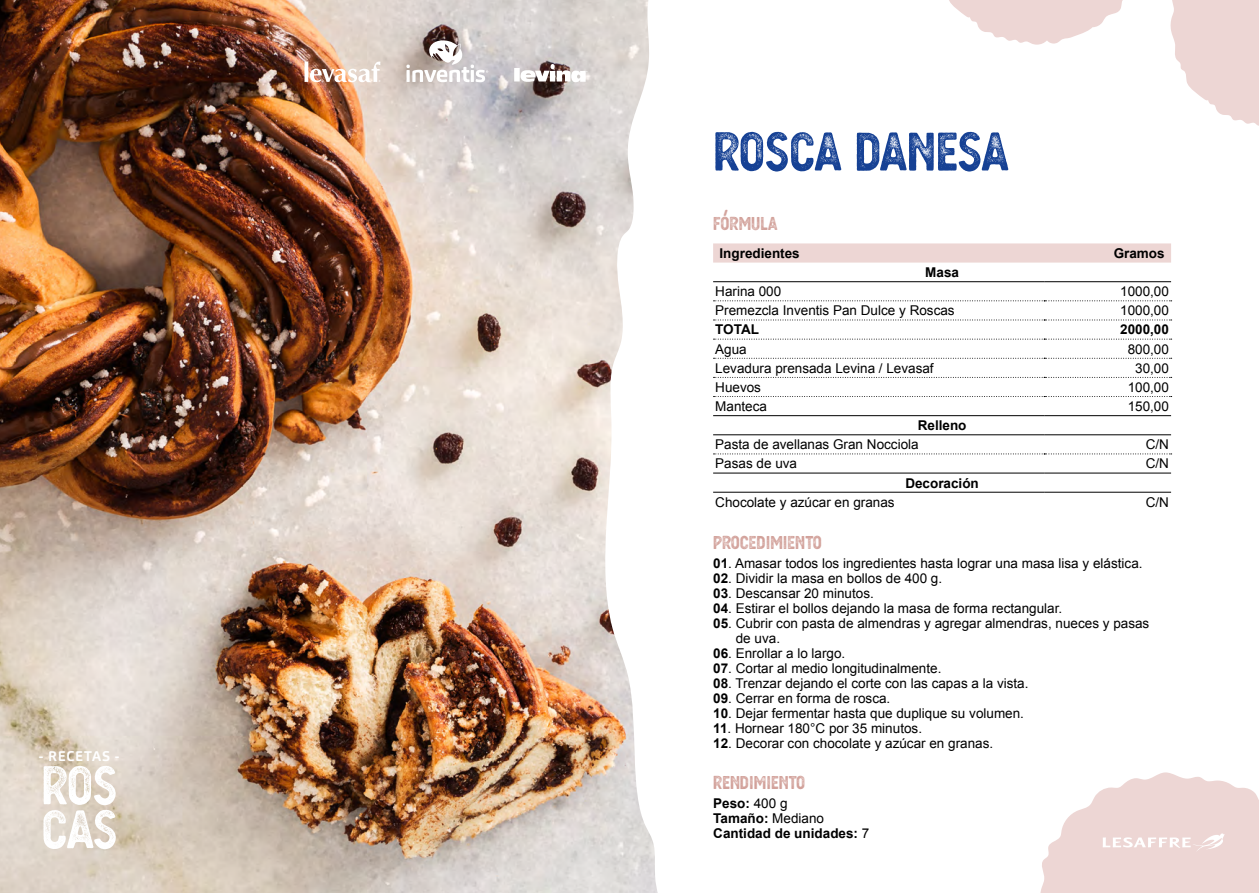
<style>
.page{position:relative;width:1259px;height:893px;background:#fff}
.page>*{position:absolute;margin:0;border:0;box-sizing:border-box;transform-origin:0 0}
.t1{font:52.5px "Berringer Aged";color:#164194}
.t2{font:52.2px/44px "Berringer Aged";letter-spacing:-.015em;color:#fff}
.t3{font:18px "Berringer Aged";color:#d2a19a}
.t4{font:700 13.95px "Carnas";letter-spacing:.05em;color:#fff}
.t5{font:13.5px/15px "Arial";color:#000}
.t6{font:700 13.5px/15px "Arial";color:#000}
.s1{font-weight:700}
.s2{font-weight:400}
</style>
<div class="page">
<img style="left:0;top:0;width:604px;height:893px">
<svg style="left:604px;top:0;width:569px;height:893px"></svg>
<svg style="left:1170px;top:0;width:89px;height:128px"></svg>
<svg style="left:931px;top:0;width:209px;height:45px"></svg>
<svg style="left:713px;top:243px;width:458px;height:20px;background:#edd7d5"></svg>
<svg style="left:713px;top:300px;width:458px;height:1px"></svg>
<svg style="left:713px;top:339px;width:458px;height:1px"></svg>
<svg style="left:713px;top:358px;width:458px;height:1px"></svg>
<svg style="left:713px;top:377px;width:458px;height:1px"></svg>
<svg style="left:713px;top:396px;width:458px;height:1px"></svg>
<svg style="left:713px;top:320px;width:458px;height:1px"></svg>
<hr style="left:713px;top:281px;width:331px;height:1px;background:#000">
<hr style="left:1044px;top:281px;width:127px;height:1px;background:#000">
<hr style="left:713px;top:415px;width:331px;height:1px;background:#000">
<hr style="left:1044px;top:415px;width:127px;height:1px;background:#000">
<hr style="left:713px;top:473px;width:331px;height:1px;background:#000">
<hr style="left:1044px;top:473px;width:127px;height:1px;background:#000">
<hr style="left:713px;top:434px;width:331px;height:1px;background:#000">
<hr style="left:1044px;top:434px;width:127px;height:1px;background:#000">
<hr style="left:713px;top:492px;width:331px;height:1px;background:#000">
<hr style="left:1044px;top:492px;width:127px;height:1px;background:#000">
<svg style="left:713px;top:454px;width:458px;height:1px"></svg>
<svg style="left:406px;top:39px;width:82px;height:43px"></svg>
<div style="left:514px;top:68px;width:6px;height:13px;background:#fff"></div>
<svg style="left:520px;top:64px;width:67px;height:19px"></svg>
<svg style="left:304px;top:61px;width:76px;height:21px"></svg>
<svg style="left:1039px;top:772px;width:220px;height:121px"></svg>
<p class="t4" style="left:39px;top:747px;width:82px">- RECETAS -</p>
<h2 class="t2" style="left:41px;top:763px;width:77px">ROS<br>CAS</h2>
<h1 class="t1" style="left:713px;top:110px;width:297px">ROSCA DANESA</h1>
<h3 class="t3" style="left:713px;top:209px;width:66px">FÓRMULA</h3>
<p class="t6" style="left:719px;top:246px;width:82px">Ingredientes</p>
<p class="t6" style="left:1113px;top:246px;width:53px">Gramos</p>
<p class="t6" style="left:925px;top:265px;width:35px">Masa</p>
<p class="t5" style="left:715px;top:284px;width:68px">Harina 000</p>
<p class="t5" style="left:1120px;top:284px;width:50px">1000,00</p>
<p class="t5" style="left:715px;top:303px;width:241px">Premezcla Inventis Pan Dulce y Roscas</p>
<p class="t5" style="left:1120px;top:303px;width:50px">1000,00</p>
<p class="t6" style="left:715px;top:323px;width:45px">TOTAL</p>
<p class="t6" style="left:1120px;top:323px;width:50px">2000,00</p>
<p class="t5" style="left:715px;top:341px;width:33px">Agua</p>
<p class="t5" style="left:1127px;top:341px;width:43px">800,00</p>
<p class="t5" style="left:715px;top:361px;width:220px">Levadura prensada Levina / Levasaf</p>
<p class="t5" style="left:1135px;top:361px;width:35px">30,00</p>
<p class="t5" style="left:715px;top:380px;width:47px">Huevos</p>
<p class="t5" style="left:1127px;top:380px;width:43px">100,00</p>
<p class="t5" style="left:715px;top:399px;width:53px">Manteca</p>
<p class="t5" style="left:1127px;top:399px;width:43px">150,00</p>
<p class="t6" style="left:917px;top:418px;width:50px">Relleno</p>
<p class="t5" style="left:715px;top:437px;width:205px">Pasta de avellanas Gran Nocciola</p>
<p class="t5" style="left:1145px;top:437px;width:25px">C/N</p>
<p class="t5" style="left:715px;top:456px;width:83px">Pasas de uva</p>
<p class="t5" style="left:1145px;top:456px;width:25px">C/N</p>
<p class="t6" style="left:905px;top:476px;width:75px">Decoración</p>
<p class="t5" style="left:715px;top:494px;width:181px">Chocolate y azúcar en granas</p>
<p class="t5" style="left:1145px;top:494px;width:25px">C/N</p>
<h3 class="t3" style="left:713px;top:529px;width:110px">PROCEDIMIENTO</h3>
<p class="t5" style="left:713px;top:556px;width:431px"><span class="s1">01</span>. Amasar todos los ingredientes hasta lograr una masa lisa y elástica.</p>
<p class="t5" style="left:713px;top:571px;width:230px"><span class="s1">02</span>. Dividir la masa en bollos de 400 g.</p>
<p class="t5" style="left:713px;top:586px;width:162px"><span class="s1">03</span>. Descansar 20 minutos.</p>
<p class="t5" style="left:713px;top:601px;width:350px"><span class="s1">04</span>. Estirar el bollos dejando la masa de forma rectangular.</p>
<p class="t5" style="left:736px;top:616px;width:415px;text-indent:-23px"><span class="s1">05</span>. Cubrir con pasta de almendras y agregar almendras, nueces y pasas de uva.</p>
<p class="t5" style="left:713px;top:646px;width:134px"><span class="s1">06</span>. Enrollar a lo largo.</p>
<p class="t5" style="left:713px;top:661px;width:230px"><span class="s1">07</span>. Cortar al medio longitudinalmente.</p>
<p class="t5" style="left:713px;top:676px;width:317px"><span class="s1">08</span>. Trenzar dejando el corte con las capas a la vista.</p>
<p class="t5" style="left:713px;top:691px;width:179px"><span class="s1">09</span>. Cerrar en forma de rosca.</p>
<p class="t5" style="left:713px;top:706px;width:312px"><span class="s1">10</span>. Dejar fermentar hasta que duplique su volumen.</p>
<p class="t5" style="left:713px;top:721px;width:210px"><span class="s1">11</span>. Hornear 180°C por 35 minutos.</p>
<p class="t5" style="left:713px;top:736px;width:281px"><span class="s1">12</span>. Decorar con chocolate y azúcar en granas.</p>
<h3 class="t3" style="left:713px;top:768px;width:93px">RENDIMIENTO</h3>
<p class="t6" style="left:713px;top:796px;width:158px">Peso: <span class="s2">400 g<br></span>Tamaño: <span class="s2">Mediano<br></span>Cantidad de unidades: <span class="s2">7</span></p>
</div>
